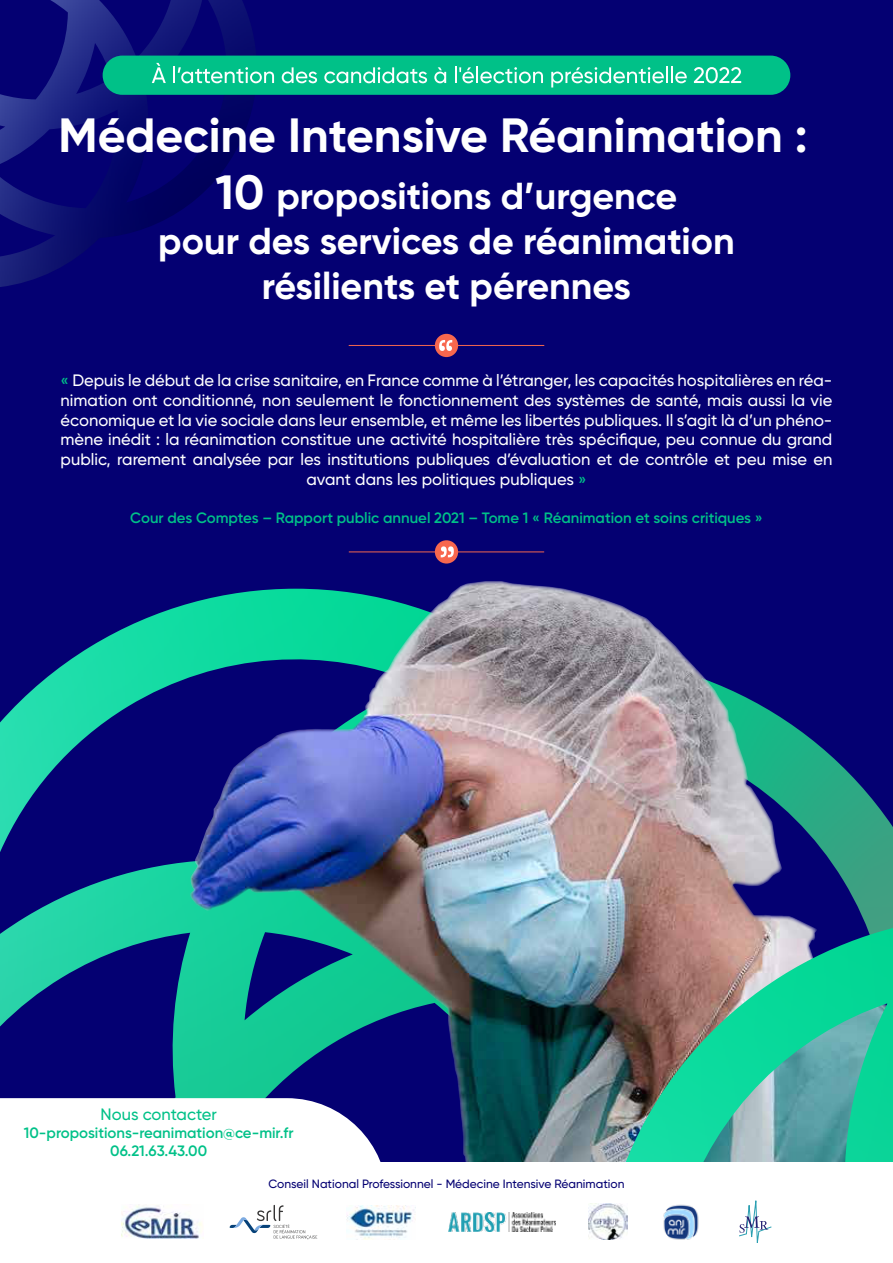
<style>
.page{position:relative;width:893px;height:1263px;background:#040072}
.page>*{position:absolute;margin:0;border:0;box-sizing:border-box;transform-origin:0 0}
.t1{font:700 48px "Gilroy";color:#fff}
.t2{font:700 37.5px/45px "Gilroy";color:#fff;text-align:center}
.t3{font:500 16.5px/19.8px "Gilroy";color:#fff;text-align:center}
.t4{font:500 16.5px "Gilroy";color:#00c188}
.t5{font:600 15px/18px "Gilroy";color:#00c188;text-align:center}
.t6{font:500 12px "Gilroy";color:#040072}
.s1{font-size:48px}
.s2{color:#00c188}
</style>
<div class="page">
<img style="left:0;top:603px;width:190px;height:495px">
<img style="left:0;top:0;width:262px;height:287px">
<img style="left:190px;top:581px;width:703px;height:581px">
<img style="left:600px;top:928px;width:293px;height:234px">
<hr style="left:349px;top:345px;width:195px;height:1px;background:#f2674e">
<div style="left:435px;top:334px;width:23px;height:23px;background:#f8674e;border-radius:50%"></div>
<svg style="left:439px;top:340px;width:13px;height:11px"></svg>
<hr style="left:349px;top:552px;width:195px;height:1px;background:#f2674e">
<div style="left:435px;top:540px;width:23px;height:23px;background:#f8674e;border-radius:50%"></div>
<svg style="left:441px;top:546px;width:13px;height:11px"></svg>
<div style="left:103px;top:56px;width:687px;height:39px;background:#00c188;border-radius:20px"></div>
<svg style="left:152px;top:63px;width:14px;height:20px"></svg>
<svg style="left:173px;top:67px;width:101px;height:16px"></svg>
<svg style="left:282px;top:67px;width:35px;height:16px"></svg>
<svg style="left:324px;top:67px;width:103px;height:16px"></svg>
<svg style="left:434px;top:67px;width:12px;height:16px"></svg>
<svg style="left:455px;top:67px;width:88px;height:16px"></svg>
<svg style="left:551px;top:67px;width:136px;height:21px"></svg>
<svg style="left:694px;top:67px;width:47px;height:16px"></svg>
<svg style="left:0;top:1098px;width:388px;height:64px;background:#e9e8f2"></svg>
<div style="left:0;top:1162px;width:893px;height:101px;background:#fff"></div>
<svg style="left:230px;top:1205px;width:87px;height:34px"></svg>
<img style="left:122px;top:1205px;width:80px;height:33px">
<img style="left:449px;top:1212px;width:107px;height:19px">
<img style="left:588px;top:1204px;width:40px;height:35px">
<img style="left:346px;top:1205px;width:68px;height:34px">
<img style="left:663px;top:1204px;width:36px;height:36px">
<svg style="left:739px;top:1200px;width:33px;height:43px"></svg>
<h1 class="t1" style="left:59px;top:105px;width:751px">Médecine Intensive Réanimation :</h1>
<h2 class="t2" style="left:158px;top:174px;width:578px"><span class="s1">10</span> propositions d’urgence<br>pour des services de réanimation résilients et pérennes</h2>
<p class="t3" style="left:61px;top:370px;width:773px"><span class="s2">«</span> Depuis le début de la crise sanitaire, en France comme à l’étranger, les capacités hospitalières en réa&shy;nimation ont conditionné, non seulement le fonctionnement des systèmes de santé, mais aussi la vie économique et la vie sociale dans leur ensemble, et même les libertés publiques. Il s’agit là d’un phéno&shy;mène inédit : la réanimation constitue une activité hospitalière très spécifique, peu connue du grand public, rarement analysée par les institutions publiques d’évaluation et de contrôle et peu mise en avant dans les politiques publiques <span class="s2">»</span></p>
<p class="t5" style="left:130px;top:508px;width:634px">Cour des Comptes – Rapport public annuel 2021 – Tome 1 « Réanimation et soins critiques »</p>
<p class="t4" style="left:101px;top:1104px;width:118px">Nous contacter</p>
<p class="t5" style="left:24px;top:1124px;width:271px">10-propositions-reanimation@ce-mir.fr<br>06.21.63.43.00</p>
<p class="t6" style="left:268px;top:1176px;width:357px">Conseil National Professionnel - Médecine Intensive Réanimation</p>
</div>
